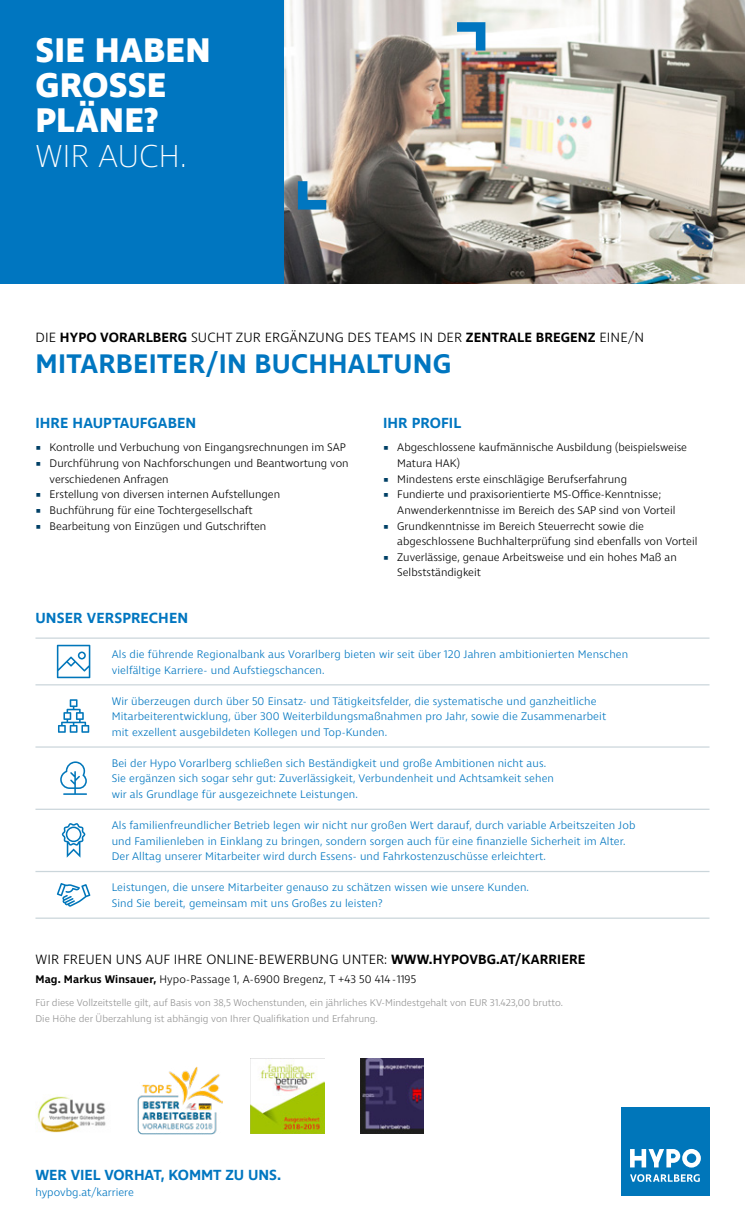
<style>
.page{position:relative;width:745px;height:1231px;background:#fff}
.page>*{position:absolute;margin:0;border:0;box-sizing:border-box;transform-origin:0 0}
.t1{font:700 35px/35px "Ingra";letter-spacing:.005em;color:#fff}
.t2{font:200 32.5px "Ingra";letter-spacing:-.005em;color:#fff}
.t3{font:600 27.5px "Ingra";letter-spacing:.01em;color:#0076c0}
.t4{font:600 15px "Ingra";letter-spacing:.005em;color:#0076c0}
.t5{font:300 13.75px "Ingra";letter-spacing:.01em;color:#000}
.t6{font:300 11.25px/15.6px "Ingra";letter-spacing:.01em;color:#0076c0}
.t7{font:300 11.25px/15.6px "Ingra";color:#000}
.t8{font:300 10px/15.6px "Ingra";color:#949494}
.s1{font-weight:600}
.s2{font-size:9.38px;color:#004066}
</style>
<div class="page">
<div style="left:620px;top:1107px;width:89px;height:88px;background:#0076ba"></div>
<svg style="left:630px;top:1174px;width:69px;height:8px"></svg>
<svg style="left:630px;top:1149px;width:70px;height:18px"></svg>
<svg style="left:57px;top:883px;width:33px;height:23px"></svg>
<svg style="left:62px;top:823px;width:23px;height:34px"></svg>
<svg style="left:60px;top:761px;width:27px;height:34px"></svg>
<svg style="left:58px;top:699px;width:31px;height:34px"></svg>
<svg style="left:57px;top:645px;width:33px;height:33px"></svg>
<hr style="left:35px;top:808px;width:674px;height:2px;background:#cbd6db">
<hr style="left:35px;top:917px;width:674px;height:2px;background:#cbd6db">
<hr style="left:35px;top:871px;width:674px;height:1px;background:#cbd6db">
<hr style="left:35px;top:746px;width:674px;height:1px;background:#cbd6db">
<hr style="left:35px;top:684px;width:674px;height:1px;background:#cbd6db">
<hr style="left:35px;top:637px;width:674px;height:2px;background:#cbd6db">
<img style="left:283px;top:0;width:461px;height:283px">
<svg style="left:456px;top:22px;width:29px;height:29px"></svg>
<svg style="left:298px;top:181px;width:28px;height:29px"></svg>
<div style="left:0;top:0;width:283px;height:283px;background:#0076c0"></div>
<img style="left:137px;top:1066px;width:85px;height:68px">
<img style="left:250px;top:1059px;width:74px;height:74px">
<img style="left:37px;top:1096px;width:69px;height:37px">
<img style="left:360px;top:1059px;width:63px;height:74px">
<h1 class="t1" style="left:35px;top:34px;width:177px">SIE HABEN<br>GROSSE<br>PLÄNE?</h1>
<h2 class="t2" style="left:35px;top:136px;width:153px">WIR AUCH.</h2>
<p class="t5" style="left:36px;top:329px;width:610px">DIE <span class="s1">HYPO VORARLBERG</span> SUCHT ZUR ERGÄNZUNG DES TEAMS IN DER <span class="s1">ZENTRALE BREGENZ</span> EINE/N</p>
<h3 class="t3" style="left:36px;top:347px;width:417px">MITARBEITER/IN BUCHHALTUNG</h3>
<h3 class="t4" style="left:35px;top:413px;width:162px">IHRE HAUPTAUFGABEN</h3>
<p class="t7" style="left:35px;top:440px;width:312px"><span class="s2">▪</span> Kontrolle und Verbuchung von Eingangsrechnungen im SAP</p>
<p class="t7" style="left:50px;top:456px;width:300px;text-indent:-14px"><span class="s2">▪</span> Durchführung von Nachforschungen und Beantwortung von verschiedenen Anfragen</p>
<p class="t7" style="left:35px;top:487px;width:246px"><span class="s2">▪</span> Erstellung von diversen internen Aufstellungen</p>
<p class="t7" style="left:35px;top:503px;width:218px"><span class="s2">▪</span> Buchführung für eine Tochtergesellschaft</p>
<p class="t7" style="left:35px;top:518px;width:232px"><span class="s2">▪</span> Bearbeitung von Einzügen und Gutschriften</p>
<h3 class="t4" style="left:383px;top:413px;width:79px">IHR PROFIL</h3>
<p class="t7" style="left:397px;top:440px;width:291px;text-indent:-14px"><span class="s2">▪</span> Abgeschlossene kaufmännische Ausbildung (beispielsweise<br>Matura HAK)</p>
<p class="t7" style="left:383px;top:471px;width:245px"><span class="s2">▪</span> Mindestens erste einschlägige Berufserfahrung</p>
<p class="t7" style="left:397px;top:487px;width:279px;text-indent:-14px"><span class="s2">▪</span> Fundierte und praxisorientierte MS-Office-Kenntnisse;<br>Anwenderkenntnisse im Bereich des SAP sind von Vorteil</p>
<p class="t7" style="left:397px;top:518px;width:301px;text-indent:-14px"><span class="s2">▪</span> Grundkenntnisse im Bereich Steuerrecht sowie die abgeschlossene Buchhalterprüfung sind ebenfalls von Vorteil</p>
<p class="t7" style="left:397px;top:550px;width:281px;text-indent:-14px"><span class="s2">▪</span> Zuverlässige, genaue Arbeitsweise und ein hohes Maß an<br>Selbstständigkeit</p>
<h3 class="t4" style="left:35px;top:609px;width:154px">UNSER VERSPRECHEN</h3>
<p class="t6" style="left:112px;top:647px;width:517px">Als die führende Regionalbank aus Vorarlberg bieten wir seit über 120 Jahren ambitionierten Menschen vielfältige Karriere- und Aufstiegschancen.</p>
<p class="t6" style="left:112px;top:693px;width:495px">Wir überzeugen durch über 50 Einsatz- und Tätigkeitsfelder, die systematische und ganzheitliche<br>Mitarbeiterentwicklung, über 300 Weiterbildungsmaßnahmen pro Jahr, sowie die Zusammenarbeit mit exzellent ausgebildeten Kollegen und Top-Kunden.</p>
<p class="t6" style="left:112px;top:756px;width:443px">Bei der Hypo Vorarlberg schließen sich Beständigkeit und große Ambitionen nicht aus.<br>Sie ergänzen sich sogar sehr gut: Zuverlässigkeit, Verbundenheit und Achtsamkeit sehen wir als Grundlage für ausgezeichnete Leistungen.</p>
<p class="t6" style="left:112px;top:818px;width:525px">Als familienfreundlicher Betrieb legen wir nicht nur großen Wert darauf, durch variable Arbeitszeiten Job und Familienleben in Einklang zu bringen, sondern sorgen auch für eine finanzielle Sicherheit im Alter.<br>Der Alltag unserer Mitarbeiter wird durch Essens- und Fahrkostenzuschüsse erleichtert.</p>
<p class="t6" style="left:112px;top:880px;width:418px">Leistungen, die unsere Mitarbeiter genauso zu schätzen wissen wie unsere Kunden.<br>Sind Sie bereit, gemeinsam mit uns Großes zu leisten?</p>
<p class="t5" style="left:36px;top:951px;width:551px">WIR FREUEN UNS AUF IHRE ONLINE-BEWERBUNG UNTER: <span class="s1">WWW.HYPOVBG.AT/KARRIERE</span></p>
<p class="t7" style="left:35px;top:971px;width:382px"><span class="s1">Mag. Markus Winsauer,</span> Hypo-Passage 1, A-6900 Bregenz, T +43 50 414-1195</p>
<p class="t8" style="left:35px;top:995px;width:528px">Für diese Vollzeitstelle gilt, auf Basis von 38,5 Wochenstunden, ein jährliches KV-Mindestgehalt von EUR 31.423,00 brutto.<br>Die Höhe der Überzahlung ist abhängig von Ihrer Qualifikation und Erfahrung.</p>
<h3 class="t4" style="left:35px;top:1165px;width:247px">WER VIEL VORHAT, KOMMT ZU UNS.</h3>
<p class="t6" style="left:35px;top:1184px;width:100px">hypovbg.at/karriere</p>
</div>
